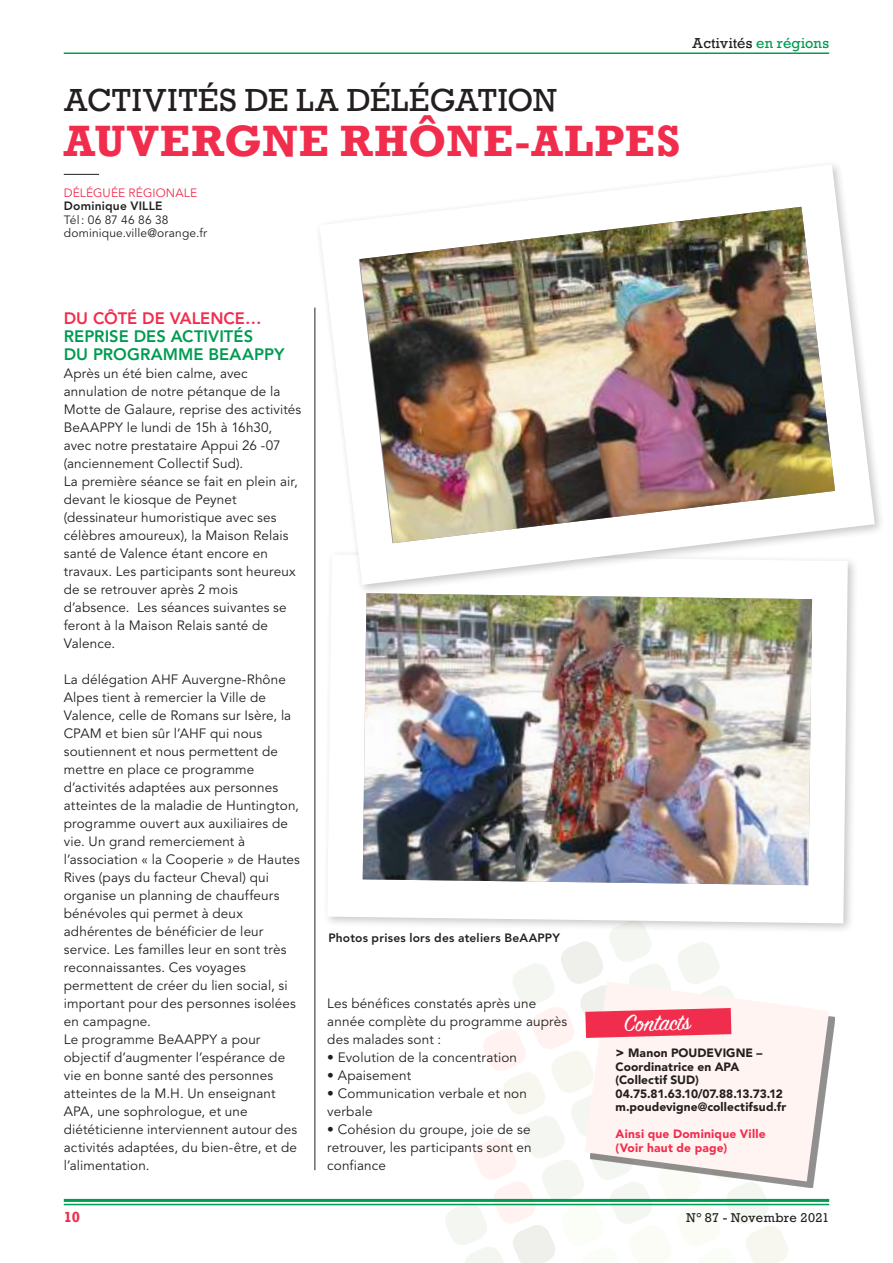
<style>
.page{position:relative;width:893px;height:1263px;background:#fff}
.page>*{position:absolute;margin:0;border:0;box-sizing:border-box;transform-origin:0 0}
.t1{font:700 45px "Rockwell";letter-spacing:.02em;color:#f12d4e}
.t2{font:30px "Rockwell";letter-spacing:.015em;color:#241f1f}
.t3{font:25.65px "Sign Painter House Script";color:#fff}
.t4{font:800 16.5px/18px "Avenir LT";color:#009c52}
.t5{font:800 16.5px "Avenir LT";color:#f12d4e}
.t6{font:700 15px "Rockwell";color:#f12d4e}
.t7{font:13.5px/18px "Avenir LT";letter-spacing:.01em;color:#241f1f}
.t8{font:13.5px "Rockwell";letter-spacing:.015em;color:#241f1f}
.t9{font:900 12px/13.5px "Avenir LT";letter-spacing:.01em;color:#241f1f}
.t10{font:800 12px "Avenir LT";letter-spacing:.02em;color:#241f1f}
.t11{font:12px/13.5px "Avenir LT";letter-spacing:.015em;color:#241f1f}
.t12{font:900 12px/13.5px "Avenir LT";letter-spacing:.02em;color:#f12d4e}
.t13{font:12px "Rockwell";letter-spacing:.015em;color:#241f1f}
.t14{font:12px "Avenir LT";letter-spacing:.015em;color:#f12d4e}
.s1{color:#009c52}
.s2{font-size:13.5px}
</style>
<div class="page">
<hr style="left:64px;top:1199px;width:765px;height:3px;background:#009c52">
<hr style="left:64px;top:1204px;width:765px;height:1px;background:#009c52">
<hr style="left:64px;top:52px;width:765px;height:2px;background:#009c52">
<hr style="left:315px;top:308px;width:1px;height:862px;background:#241f1f">
<hr style="left:64px;top:174px;width:35px;height:1px;background:#241f1f">
<div style="left:322px;top:549px;width:537px;height:386px;background:#241f1f;opacity:.25"></div>
<svg style="left:327px;top:595px;width:521px;height:328px"></svg>
<img style="left:363px;top:595px;width:449px;height:290px">
<div style="left:315px;top:160px;width:570px;height:435px;background:#fff"></div>
<svg style="left:319px;top:165px;width:556px;height:420px"></svg>
<img style="left:360px;top:207px;width:475px;height:336px">
<div style="left:590px;top:987px;width:245px;height:200px;background:#241f1f;opacity:.5"></div>
<svg style="left:808px;top:987px;width:21px;height:194px"></svg>
<svg style="left:443px;top:918px;width:365px;height:345px"></svg>
<h2 class="t2" style="left:64px;top:81px;width:495px">ACTIVITÉS DE LA DÉLÉGATION</h2>
<h1 class="t1" style="left:64px;top:114px;width:618px">AUVERGNE RHÔNE-ALPES</h1>
<p class="t14" style="left:64px;top:186px;width:135px">DÉLÉGUÉE RÉGIONALE</p>
<p class="t10" style="left:64px;top:199px;width:100px">Dominique VILLE</p>
<p class="t11" style="left:64px;top:213px;width:145px">Tél: 06 87 46 86 38 dominique.ville@orange.fr</p>
<p class="t8" style="left:692px;top:34px;width:138px">Activités <span class="s1">en régions</span></p>
<p class="t5" style="left:64px;top:309px;width:199px">DU CÔTÉ DE VALENCE…</p>
<p class="t4" style="left:64px;top:327px;width:222px">REPRISE DES ACTIVITÉS<br>DU PROGRAMME BEAAPPY</p>
<p class="t7" style="left:64px;top:365px;width:239px">Après un été bien calme, avec annulation de notre pétanque de la<br>Motte de Galaure, reprise des activités<br>BeAAPPY le lundi de 15h à 16h30, avec notre prestataire Appui 26 -07 (anciennement Collectif Sud).<br>La première séance se fait en plein air, devant le kiosque de Peynet (dessinateur humoristique avec ses célèbres amoureux), la Maison Relais santé de Valence étant encore en travaux. Les participants sont heureux de se retrouver après 2 mois d’absence. Les séances suivantes se feront à la Maison Relais santé de<br>Valence.</p>
<p class="t7" style="left:64px;top:671px;width:238px">La délégation AHF Auvergne-Rhône<br>Alpes tient à remercier la Ville de<br>Valence, celle de Romans sur Isère, la<br>CPAM et bien sûr l’AHF qui nous soutiennent et nous permettent de mettre en place ce programme d’activités adaptées aux personnes atteintes de la maladie de Huntington, programme ouvert aux auxiliaires de vie. Un grand remerciement à l’association « la Cooperie » de Hautes<br>Rives (pays du facteur Cheval) qui organise un planning de chauffeurs bénévoles qui permet à deux adhérentes de bénéficier de leur service. Les familles leur en sont très reconnaissantes. Ces voyages permettent de créer du lien social, si important pour des personnes isolées en campagne.<br>Le programme BeAAPPY a pour objectif d’augmenter l’espérance de vie en bonne santé des personnes atteintes de la M.H. Un enseignant<br>APA, une sophrologue, et une diététicienne interviennent autour des activités adaptées, du bien-être, et de l’alimentation.</p>
<p class="t10" style="left:328px;top:931px;width:233px">Photos prises lors des ateliers BeAAPPY</p>
<p class="t7" style="left:327px;top:995px;width:241px">Les bénéfices constatés après une année complète du programme auprès des malades sont :</p>
<p class="t7" style="left:327px;top:1049px;width:191px">• Evolution de la concentration</p>
<p class="t7" style="left:327px;top:1067px;width:85px">• Apaisement</p>
<p class="t7" style="left:327px;top:1085px;width:201px">• Communication verbale et non verbale</p>
<p class="t7" style="left:327px;top:1121px;width:206px;text-align:justify">• Cohésion du groupe, joie de se retrouver, les participants sont en confiance</p>
<h3 class="t3" style="left:623px;top:1008px;width:68px;rotate:-2deg">Con tacts</h3>
<p class="t9" style="left:615px;top:1046px;width:172px"><span class="s2">&gt;</span> Manon POUDEVIGNE –<br>Coordinatrice en APA (Collectif SUD)<br>04.75.81.63.10/07.88.13.73.12 m.poudevigne@collectifsud.fr</p>
<p class="t12" style="left:615px;top:1127px;width:152px">Ainsi que Dominique Ville (Voir haut de page)</p>
<p class="t6" style="left:64px;top:1208px;width:18px">10</p>
<p class="t13" style="left:686px;top:1211px;width:145px">N° 87 - Novembre 2021</p>
</div>
